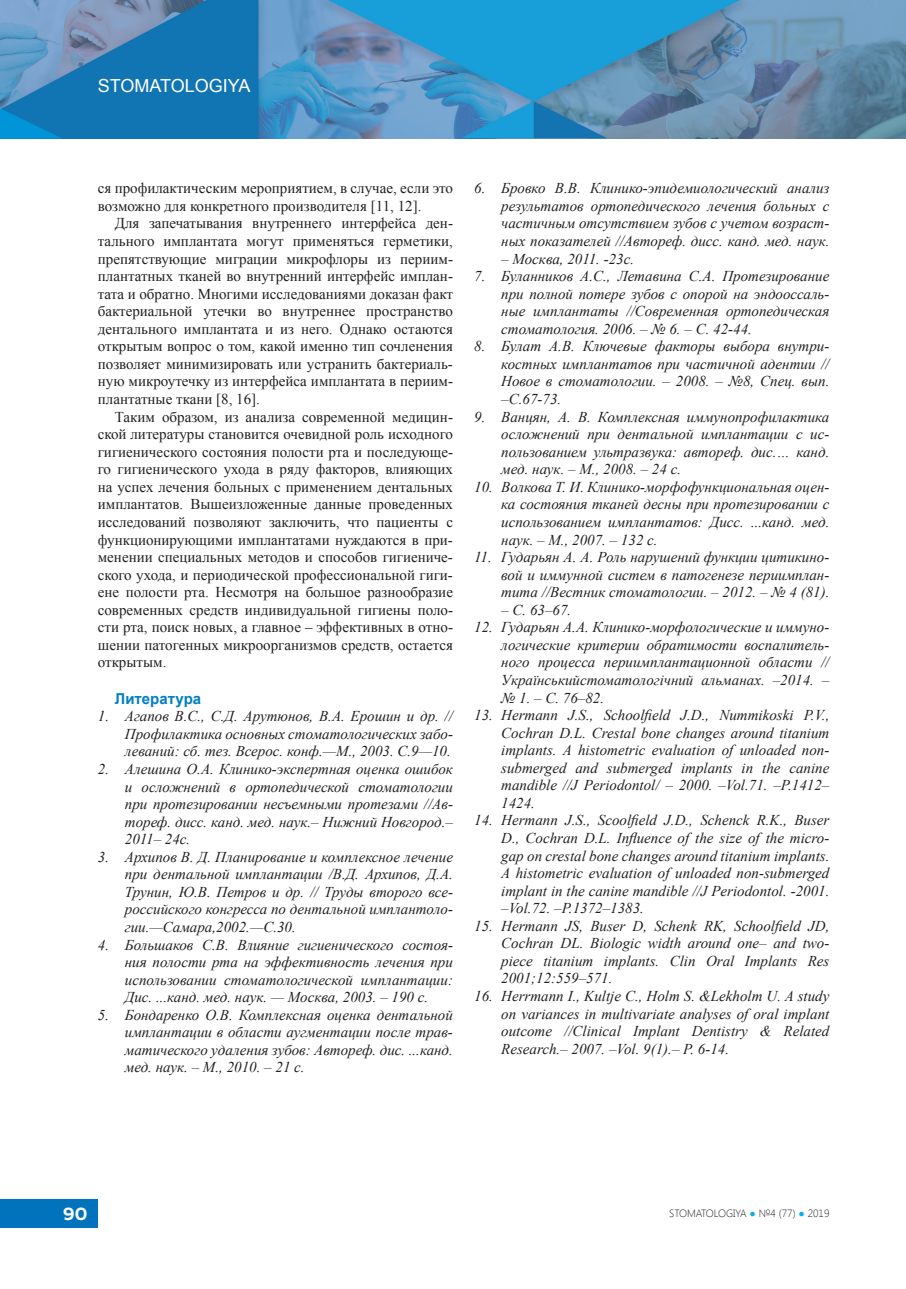
<style>
.page{position:relative;width:906px;height:1289px;background:#fff}
.page>*{position:absolute;margin:0;border:0;box-sizing:border-box;transform-origin:0 0}
.t1{font:18px "Arial";color:#fff}
.t2{font:700 18px "Muller";color:#fff}
.t3{font:italic 15px/17.5px "Times New Roman";color:#231f20;text-align:justify}
.t4{font:15px/17.5px "Times New Roman";color:#231f20;text-align:justify}
.t5{font:700 15px "Arial";color:#007ec5}
.t6{font:300 10.5px "Segoe UI";color:#231f20}
.s1{color:#00aeef}
</style>
<div class="page">
<img style="left:0;top:0;width:906px;height:138px">
<div style="left:0;top:1199px;width:97px;height:28px;background:#0073bc"></div>
<p class="t1" style="left:98px;top:74px;width:154px">STOMATOLOGIYA</p>
<p class="t4" style="left:98px;top:179px;width:357px">ся профилактическим мероприятием, в случае, если это возможно для конкретного производителя [11, 12].</p>
<p class="t4" style="left:98px;top:214px;width:357px;text-indent:17px">Для запечатывания внутреннего интерфейса ден&shy;тального имплантата могут применяться герметики, препятствующие миграции микрофлоры из периим&shy;плантатных тканей во внутренний интерфейс имплан&shy;тата и обратно. Многими исследованиями доказан факт бактериальной утечки во внутреннее пространство дентального имплантата и из него. Однако остаются открытым вопрос о том, какой именно тип сочленения позволяет минимизировать или устранить бактериаль&shy;ную микроутечку из интерфейса имплантата в периим&shy;плантатные ткани [8, 16].</p>
<p class="t4" style="left:98px;top:407px;width:357px;text-indent:17px">Таким образом, из анализа современной медицин&shy;ской литературы становится очевидной роль исходного гигиенического состояния полости рта и последующе&shy;го гигиенического ухода в ряду факторов, влияющих на успех лечения больных с применением дентальных имплантатов. Вышеизложенные данные проведенных исследований позволяют заключить, что пациенты с функционирующими имплантатами нуждаются в при&shy;менении специальных методов и способов гигиениче&shy;ского ухода, и периодической профессиональной гиги&shy;ене полости рта. Несмотря на большое разнообразие современных средств индивидуальной гигиены поло&shy;сти рта, поиск новых, а главное – эффективных в отно&shy;шении патогенных микроорганизмов средств, остается открытым.</p>
<p class="t5" style="left:115px;top:688px;width:88px">Литература</p>
<p class="t3" style="left:125px;top:707px;width:330px;text-indent:-27px">1. Агапов В.С., С.Д. Арутюнов, В.А. Ерошин и др. // Профилактика основных стоматологических забо&shy;леваний: сб. тез. Всерос. конф.—М., 2003. C.9—10.</p>
<p class="t3" style="left:125px;top:759px;width:330px;text-indent:-27px">2. Алешина O.A. Клинико-экспертная оценка ошибок и осложнений в ортопедической стоматологии при протезировании несъемными протезами //Ав&shy;тореф. дисс. канд. мед. наук.– Нижний Новгород.– 2011– 24с.</p>
<p class="t3" style="left:125px;top:847px;width:330px;text-indent:-27px">3. Архипов В. Д. Планирование и комплексное лечение при дентальной имплантации /В.Д. Архипов, Д.А.<br>Трунин, Ю.В. Петров и др. // Труды второго все&shy;российского конгресса по дентальной имплантоло&shy;гии.—Самара,2002.—С.30.</p>
<p class="t3" style="left:125px;top:935px;width:330px;text-indent:-27px">4. Большаков C.B. Влияние гигиенического состоя&shy;ния полости рта на эффективность лечения при использовании стоматологической имплантации:<br>Дис. ...канд. мед. наук. — Москва, 2003. – 190 с.</p>
<p class="t3" style="left:125px;top:1005px;width:330px;text-indent:-27px">5. Бондаренко О.В. Комплексная оценка дентальной имплантации в области аугментации после трав&shy;матического удаления зубов: Автореф. дис. ...канд. мед. наук. – М., 2010. – 21 с.</p>
<p class="t3" style="left:501px;top:179px;width:330px;text-indent:-27px">6. Бровко В.В. Клинико-эпидемиологический анализ результатов ортопедического лечения больных с частичным отсутствием зубов с учетом возраст&shy;ных показателей //Автореф. дисс. канд. мед. наук.</p>
<p class="t3" style="left:501px;top:249px;width:134px">– Москва, 2011. -23с.</p>
<p class="t3" style="left:501px;top:267px;width:330px;text-indent:-27px">7. Буланников А.С., Летавина С.А. Протезирование при полной потере зубов с опорой на эндооссаль&shy;ные имплантаты //Современная ортопедическая стоматология. 2006. – № 6. – С. 42-44.</p>
<p class="t3" style="left:501px;top:337px;width:330px;text-indent:-27px">8. Булат А.В. Ключевые факторы выбора внутри&shy;костных имплантатов при частичной адентии // Новое в стоматологии. – 2008. – №8, Спец. вып. –С.67-73.</p>
<p class="t3" style="left:501px;top:407px;width:330px;text-indent:-27px">9. Ванцян, А. В. Комплексная иммунопрофилактика осложнений при дентальной имплантации с ис&shy;пользованием ультразвука: автореф. дис.… канд. мед. наук. – М., 2008. – 24 с.</p>
<p class="t3" style="left:501px;top:477px;width:330px;text-indent:-27px">10. Волкова Т. И. Клинико-морфофункциональная оцен&shy;ка состояния тканей десны при протезировании с использованием имплантатов: Дисс. ...канд. мед. наук. – М., 2007. – 132 с.</p>
<p class="t3" style="left:501px;top:548px;width:330px;text-indent:-27px">11. Гударьян А. А. Роль нарушений функции цитикино&shy;вой и иммунной систем в патогенезе периимплан&shy;тита //Вестник стоматологии. – 2012. – № 4 (81).</p>
<p class="t3" style="left:501px;top:600px;width:72px">– С. 63–67.</p>
<p class="t3" style="left:501px;top:618px;width:330px;text-indent:-27px">12. Гударьян А.А. Клинико-морфологические и иммуно&shy;логические критерии обратимости воспалитель&shy;ного процесса периимплантационной области // Українськийстоматологічний альманах. –2014. – № 1. – С. 76–82.</p>
<p class="t3" style="left:501px;top:706px;width:330px;text-indent:-27px">13. Hermann J.S., Schoolfield J.D., Nummikoski P.V., Cochran D.L. Crestal bone changes around titanium implants. A histometric evaluation of unloaded non&shy;submerged and submerged implants in the canine mandible //J Periodontol/ – 2000. –Vol.71. –P.1412– 1424.</p>
<p class="t3" style="left:501px;top:811px;width:330px;text-indent:-27px">14. Hermann J.S., Scoolfield J.D., Schenck R.K., Buser D., Cochran D.L. Influence of the size of the micro&shy;gap on crestal bone changes around titanium implants.<br>A histometric evaluation of unloaded non-submerged implant in the canine mandible //J Periodontol. -2001. –Vol.72. –P.1372–1383.</p>
<p class="t3" style="left:501px;top:916px;width:330px;text-indent:-27px">15. Hermann JS, Buser D, Schenk RK, Schoolfield JD, Cochran DL. Biologic width around one– and two&shy;piece titanium implants. Clin Oral Implants Res 2001;12:559–571.</p>
<p class="t3" style="left:501px;top:986px;width:330px;text-indent:-27px">16. Herrmann I., Kultje C., Holm S. &amp;Lekholm U. A study on variances in multivariate analyses of oral implant outcome //Clinical Implant Dentistry &amp; Related Research.– 2007. –Vol. 9(1).– P. 6-14.</p>
<p class="t2" style="left:63px;top:1202px;width:26px">90</p>
<p class="t6" style="left:669px;top:1205px;width:162px">STOMATOLOGIYA <span class="s1">●</span> №4 (77) <span class="s1">●</span> 2019</p>
</div>
